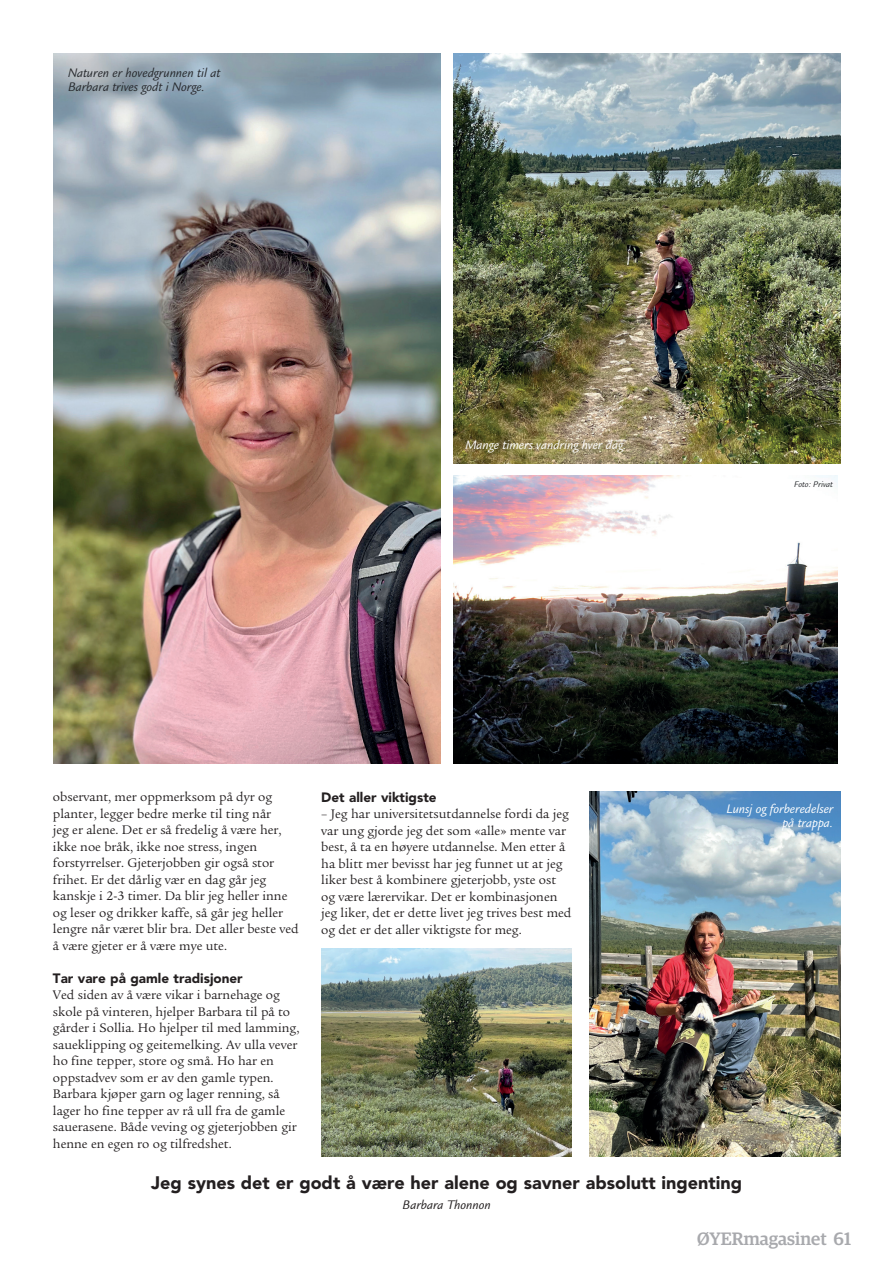
<style>
.page{position:relative;width:893px;height:1263px;background:#fff}
.page>*{position:absolute;margin:0;border:0;box-sizing:border-box;transform-origin:0 0}
.t1{font:900 18px "Avenir LT Std";color:#231f20}
.t2{font:500 18px "Guardian Egyp";color:#a8a9ad}
.t3{font:13.5px/16.5px "Legacy Serif Std";color:#231f20}
.t4{font:italic 13.5px "Legacy Sans Std";color:#fff}
.t5{font:italic 13.5px/13.5px "Legacy Sans Std";color:#27292d}
.t6{font:900 13.5px "Avenir LT Std";color:#231f20}
.t7{font:italic 13.5px "Legacy Sans Std";color:#231f20}
.t8{font:italic 9px "Legacy Sans Std";color:#27292d}
</style>
<div class="page">
<img style="left:453px;top:475px;width:384px;height:288px">
<img style="left:590px;top:792px;width:250px;height:365px">
<img style="left:321px;top:948px;width:251px;height:209px">
<img style="left:453px;top:53px;width:387px;height:410px">
<img style="left:53px;top:53px;width:387px;height:710px">
<p class="t5" style="left:68px;top:67px;width:154px">Naturen er hovedgrunnen til at<br>Barbara trives godt i Norge.</p>
<p class="t4" style="left:466px;top:437px;width:162px">Mange timers vandring hver dag.</p>
<p class="t8" style="left:794px;top:479px;width:40px">Foto: Privat</p>
<p class="t3" style="left:53px;top:789px;width:247px">observant, mer oppmerksom på dyr og planter, legger bedre merke til ting når<br>jeg er alene. Det er så fredelig å være her, ikke noe bråk, ikke noe stress, ingen forstyrrelser. Gjeterjobben gir også stor frihet. Er det dårlig vær en dag går jeg kanskje i 2-3 timer. Da blir jeg heller inne og leser og drikker kaffe, så går jeg heller lengre når været blir bra. Det aller beste ved å være gjeter er å være mye ute.</p>
<p class="t6" style="left:53px;top:970px;width:191px">Tar vare på gamle tradisjoner</p>
<p class="t3" style="left:53px;top:987px;width:248px">Ved siden av å være vikar i barnehage og skole på vinteren, hjelper Barbara til på to gårder i Sollia. Ho hjelper til med lamming, saueklipping og geitemelking. Av ulla vever ho fine tepper, store og små. Ho har en oppstadvev som er av den gamle typen.<br>Barbara kjøper garn og lager renning, så lager ho fine tepper av rå ull fra de gamle sauerasene. Både veving og gjeterjobben gir henne en egen ro og tilfredshet.</p>
<p class="t6" style="left:321px;top:789px;width:117px">Det aller viktigste</p>
<p class="t3" style="left:321px;top:806px;width:252px">– Jeg har universitetsutdannelse fordi da jeg var ung gjorde jeg det som «alle» mente var best, å ta en høyere utdannelse. Men etter å ha blitt mer bevisst har jeg funnet ut at jeg liker best å kombinere gjeterjobb, yste ost og være lærervikar. Det er kombinasjonen jeg liker, det er dette livet jeg trives best med og det er det aller viktigste for meg.</p>
<p class="t4" style="left:726px;top:802px;width:108px">Lunsj og forberedelser</p>
<p class="t4" style="left:782px;top:815px;width:53px">på trappa.</p>
<p class="t1" style="left:151px;top:1172px;width:593px">Jeg synes det er godt å være her alene og savner absolutt ingenting</p>
<p class="t7" style="left:403px;top:1197px;width:90px">Barbara Thonnon</p>
<h1 class="t2" style="left:697px;top:1228px;width:156px">ØYERmagasinet 61</h1>
</div>
